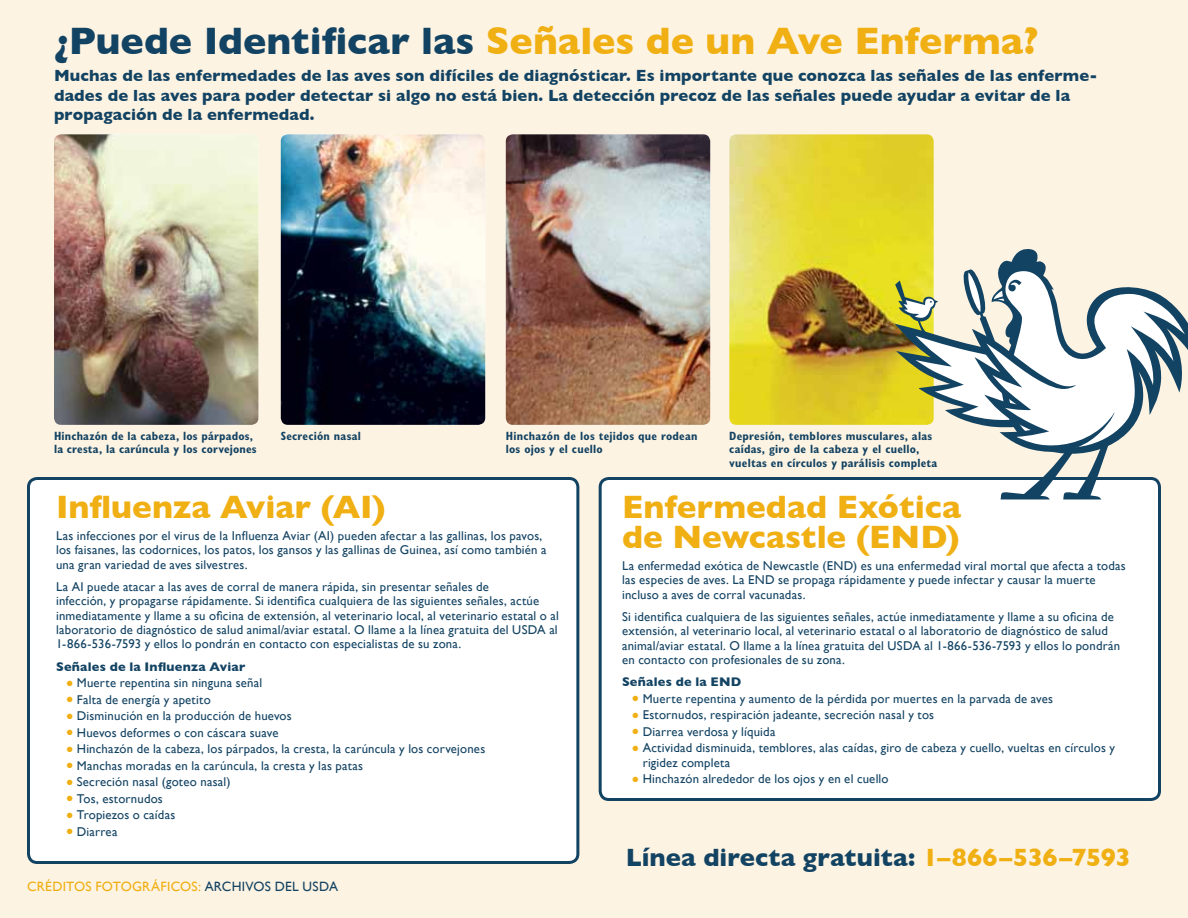
<style>
.page{position:relative;width:1188px;height:918px;background:#fdf3e2}
.page>*{position:absolute;margin:0;border:0;box-sizing:border-box;transform-origin:0 0}
.t1{font:700 39px "Gill Sans";color:#f0af13}
.t2{font:700 33px/30px "Gill Sans";color:#f0af13}
.t3{font:700 25.5px "Gill Sans";letter-spacing:-.02em;color:#134363}
.t4{font:700 16.5px/19.5px "Gill Sans";letter-spacing:.01em;color:#134363}
.t5{font:13.5px "Gill Sans";color:#f0af13}
.t6{font:13.5px "Gill Sans";color:#134363}
.t7{font:12.75px/14.2px "Gill Sans";letter-spacing:.015em;color:#134363}
.t8{font:700 12.75px "Gill Sans";letter-spacing:.02em;color:#134363}
.t9{font:700 condensed 12px/13.5px "Gill Sans Std";letter-spacing:.02em;color:#134363}
.s1{color:#134363}
.s2{color:#f0af13}
</style>
<div class="page">
<div style="left:600px;top:478px;width:560px;height:322px;background:#fff;border-radius:9px"></div>
<div style="left:599px;top:477px;width:562px;height:324px;border:3px solid #134363;border-radius:9px"></div>
<div style="left:28px;top:478px;width:550px;height:384px;background:#fff;border-radius:9px"></div>
<div style="left:27px;top:477px;width:552px;height:387px;border:3px solid #134363;border-radius:9px"></div>
<img style="left:281px;top:134px;width:204px;height:291px">
<img style="left:729px;top:134px;width:205px;height:291px">
<img style="left:506px;top:134px;width:204px;height:291px">
<img style="left:54px;top:134px;width:204px;height:291px">
<svg style="left:895px;top:247px;width:293px;height:253px"></svg>
<h1 class="t1" style="left:54px;top:18px;width:986px"><span class="s1">¿Puede Identificar las</span> Señales de un Ave Enferma?</h1>
<p class="t4" style="left:54px;top:66px;width:1045px">M uchas de las enfermedades de las aves son difíciles de diagnósticar. Es importante que conozca las señales de las enferme&shy;dades de las aves para poder detectar si algo no está bien. La detección precoz de las señales puede ayudar a evitar de la propagación de la enfermedad.</p>
<p class="t9" style="left:54px;top:429px;width:204px">Hinchazón de la cabeza, los párpados, la cresta, la carúncula y los corvejones</p>
<p class="t9" style="left:281px;top:429px;width:82px">Secreción nasal</p>
<p class="t9" style="left:729px;top:429px;width:210px">Depresión, temblores musculares, alas caídas, giro de la cabeza y el cuello, vueltas en círculos y parálisis completa</p>
<p class="t9" style="left:506px;top:429px;width:193px">Hinchazón de los tejidos que rodean los ojos y el cuello</p>
<h2 class="t2" style="left:56px;top:491px;width:331px">Influenza Aviar (AI)</h2>
<p class="t7" style="left:56px;top:529px;width:492px">Las infecciones por el virus de la Influenza Aviar (AI) pueden afectar a las gallinas, los pavos, los faisanes, las codornices, los patos, los gansos y las gallinas de Guinea, así como también a una gran variedad de aves silvestres.</p>
<p class="t7" style="left:56px;top:580px;width:504px">La AI puede atacar a las aves de corral de manera rápida, sin presentar señales de<br>infección, y propagarse rápidamente. Si identifica cualquiera de las siguientes señales, actúe inmediatamente y llame a su oficina de extensión, al veterinario local, al veterinario estatal o al laboratorio de diagnóstico de salud animal/aviar estatal. O llame a la línea gratuita del USDA al 1-866-536-7593 y ellos lo pondrán en contacto con especialistas de su zona.</p>
<p class="t8" style="left:56px;top:659px;width:191px">Señales de la Influenza Aviar</p>
<p class="t7" style="left:67px;top:676px;width:197px"><span class="s2">●</span> Muerte repentina sin ninguna señal</p>
<p class="t7" style="left:67px;top:692px;width:146px"><span class="s2">●</span> Falta de energía y apetito</p>
<p class="t7" style="left:67px;top:709px;width:227px"><span class="s2">●</span> Disminución en la producción de huevos</p>
<p class="t7" style="left:67px;top:725px;width:213px"><span class="s2">●</span> H uevos deformes o con cáscara suave</p>
<p class="t7" style="left:67px;top:742px;width:420px"><span class="s2">●</span> Hinchazón de la cabeza, los párpados, la cresta, la carúncula y los corvejones</p>
<p class="t7" style="left:67px;top:758px;width:298px"><span class="s2">●</span> Manchas moradas en la carúncula, la cresta y las patas</p>
<p class="t7" style="left:67px;top:775px;width:165px"><span class="s2">●</span> Secreción nasal (goteo nasal)</p>
<p class="t7" style="left:67px;top:791px;width:98px"><span class="s2">●</span> Tos, estornudos</p>
<p class="t7" style="left:67px;top:808px;width:110px"><span class="s2">●</span> Tropiezos o caídas</p>
<p class="t7" style="left:67px;top:824px;width:52px"><span class="s2">●</span> Diarrea</p>
<p class="t5" style="left:27px;top:879px;width:9px">CRÉDITOS</p>
<p class="t5" style="left:95px;top:879px;width:11px">FOTOGR</p>
<p class="t5" style="left:151px;top:879px;width:18px">ÁFICOS</p>
<p class="t6" style="left:198px;top:879px;width:16px"><span class="s2">:</span> ARCHI</p>
<p class="t6" style="left:246px;top:879px;width:38px">VOS DEL</p>
<p class="t6" style="left:303px;top:879px;width:10px">USDA</p>
<h2 class="t2" style="left:622px;top:491px;width:340px">Enfermedad Exótica de Newcastle (END)</h2>
<p class="t7" style="left:622px;top:559px;width:505px">La enfermedad exótica de Newcastle (END) es una enfermedad viral mortal que afecta a todas las especies de aves. La END</p>
<p class="t7" style="left:622px;top:573px;width:475px;text-indent:156px">se propaga rápidamente y puede infectar y causar la muerte incluso a aves de corral vacunadas.</p>
<p class="t7" style="left:622px;top:610px;width:500px">Si identifica cualquiera de las siguientes señales, actúe inmediatamente y llame a su oficina de extensión, al veterinario local, al veterinario estatal o al laboratorio de diagnóstico de salud animal/aviar estatal. O llame a la línea gratuita del USDA al 1-866-536-7593 y ellos lo pondrán en contacto con profesionales de su zona.</p>
<p class="t8" style="left:622px;top:675px;width:100px">Señales de la END</p>
<p class="t7" style="left:633px;top:691px;width:422px"><span class="s2">●</span> Muerte repentina y aumento de la pérdida por muertes en la parvada de aves</p>
<p class="t7" style="left:633px;top:708px;width:303px"><span class="s2">●</span> Estornudos, respiración jadeante, secreción nasal y tos</p>
<p class="t7" style="left:633px;top:724px;width:144px"><span class="s2">●</span> Diarrea verdosa y líquida</p>
<p class="t7" style="left:643px;top:741px;width:474px;text-indent:-10px"><span class="s2">●</span> Actividad disminuida, temblores, alas caídas, giro de cabeza y cuello, vueltas en círculos y rigidez completa</p>
<p class="t7" style="left:633px;top:772px;width:257px"><span class="s2">●</span> Hinchazón alrededor de los ojos y en el cuello</p>
<h3 class="t3" style="left:626px;top:842px;width:506px">Línea directa gratuita: <span class="s2">1–866–536–7593</span></h3>
</div>
